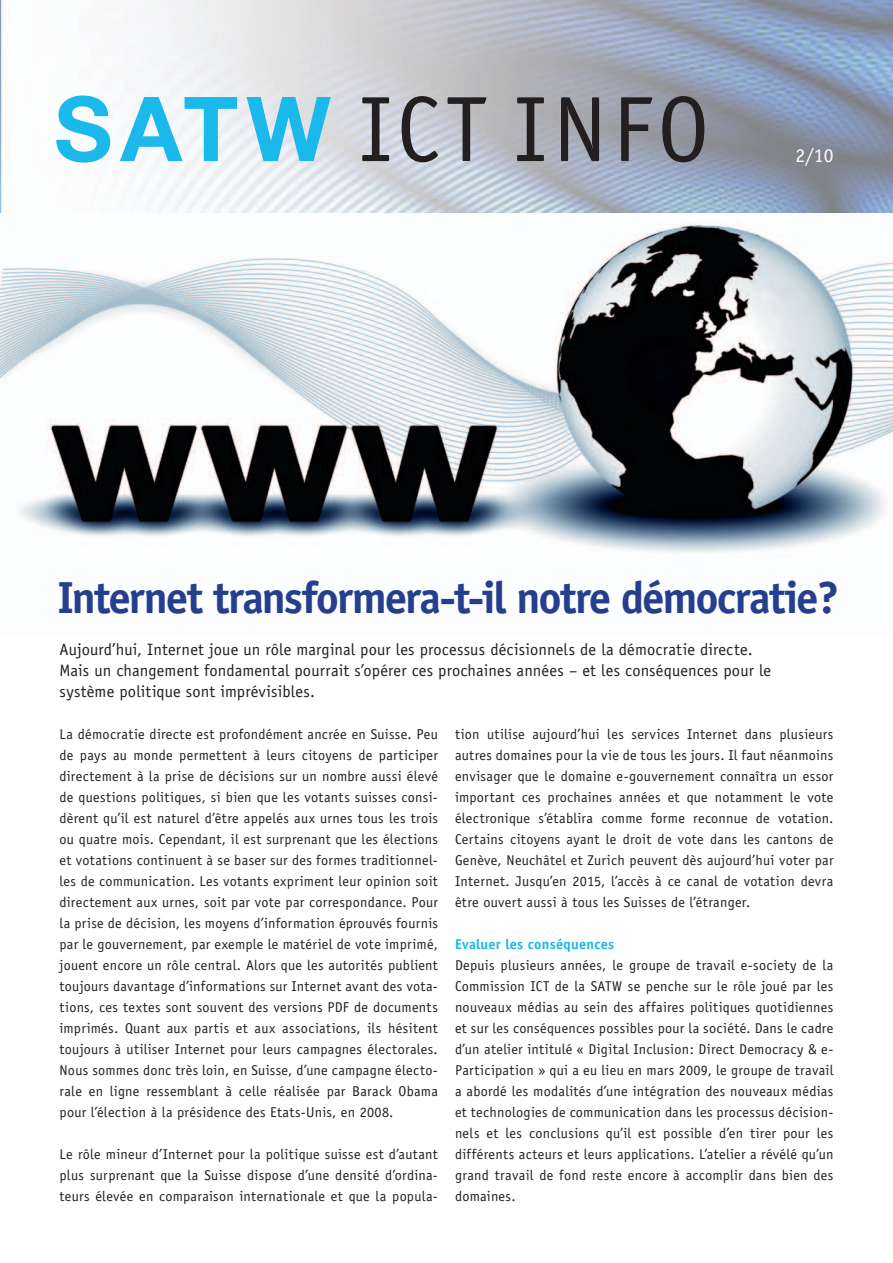
<style>
.page{position:relative;width:893px;height:1263px;background:#fff}
.page>*{position:absolute;margin:0;border:0;box-sizing:border-box;transform-origin:0 0}
.t1{font:93px "Officina Sans";letter-spacing:.06em;color:#231f20}
.t2{font:700 45px "Officina Sans";letter-spacing:-.045em;color:#253f8e}
.t3{font:19.5px "Officina Sans";color:#fff}
.t4{font:16.5px/21px "Officina Sans";letter-spacing:.01em;color:#231f20}
.t5{font:14.25px/21px "Officina Sans";letter-spacing:.02em;color:#231f20;text-align:justify}
.t6{font:700 14.25px "Officina Sans";letter-spacing:.02em;color:#1ab8eb}
.s1{font-family:"Helvetica Neue";font-weight:700;font-size:89.7px;color:#1ab8eb}
</style>
<div class="page">
<img style="left:0;top:0;width:893px;height:553px">
<h1 class="t1" style="left:54px;top:75px;width:656px"><span class="s1">SATW</span> ICT INFO</h1>
<h3 class="t3" style="left:795px;top:144px;width:39px">2/10</h3>
<h2 class="t2" style="left:58px;top:569px;width:783px">Internet transformera-t-il notre démocratie?</h2>
<p class="t4" style="left:60px;top:639px;width:713px">Aujourd’hui, Internet joue un rôle marginal pour les processus décisionnels de la démocratie directe.<br>Mais un changement fondamental pourrait s’opérer ces prochaines années – et les conséquences pour le système politique sont imprévisibles.</p>
<p class="t5" style="left:60px;top:723px;width:380px">La démocratie directe est profondément ancrée en Suisse. Peu de pays au monde permettent à leurs citoyens de participer directement à la prise de décisions sur un nombre aussi élevé de questions politiques, si bien que les votants suisses consi&shy;dèrent qu’il est naturel d’être appelés aux urnes tous les trois ou quatre mois. Cependant, il est surprenant que les élections et votations continuent à se baser sur des formes traditionnel&shy;les de communication. Les votants expriment leur opinion soit directement aux urnes, soit par vote par correspondance. Pour la prise de décision, les moyens d’information éprouvés fournis par le gouvernement, par exemple le matériel de vote imprimé, jouent encore un rôle central. Alors que les autorités publient toujours davantage d’informations sur Internet avant des vota&shy;tions, ces textes sont souvent des versions PDF de documents imprimés. Quant aux partis et aux associations, ils hésitent toujours à utiliser Internet pour leurs campagnes électorales.<br>Nous sommes donc très loin, en Suisse, d’une campagne électo&shy;rale en ligne ressemblant à celle réalisée par Barack Obama pour l’élection à la présidence des Etats-Unis, en 2008.</p>
<p class="t5" style="left:60px;top:1143px;width:380px">Le rôle mineur d’Internet pour la politique suisse est d’autant plus surprenant que la Suisse dispose d’une densité d’ordina&shy;teurs élevée en comparaison internationale et que la popula-</p>
<p class="t5" style="left:455px;top:723px;width:380px">tion utilise aujourd’hui les services Internet dans plusieurs autres domaines pour la vie de tous les jours. Il faut néanmoins envisager que le domaine e-gouvernement connaîtra un essor important ces prochaines années et que notamment le vote électronique s’établira comme forme reconnue de votation.<br>Certains citoyens ayant le droit de vote dans les cantons de Genève, Neuchâtel et Zurich peuvent dès aujourd’hui voter par Internet. Jusqu’en 2015, l’accès à ce canal de votation devra être ouvert aussi à tous les Suisses de l’étranger.</p>
<p class="t6" style="left:455px;top:935px;width:161px">Evaluer les conséquences</p>
<p class="t5" style="left:455px;top:954px;width:380px">Depuis plusieurs années, le groupe de travail e-society de la Commission ICT de la SATW se penche sur le rôle joué par les nouveaux médias au sein des affaires politiques quotidiennes et sur les conséquences possibles pour la société. Dans le cadre d’un atelier intitulé « Digital Inclusion: Direct Democracy &amp; e-Participation » qui a eu lieu en mars 2009, le groupe de travail a abordé les modalités d’une intégration des nouveaux médias et technologies de communication dans les processus décision&shy;nels et les conclusions qu’il est possible d’en tirer pour les différents acteurs et leurs applications. L’atelier a révélé qu’un grand travail de fond reste encore à accomplir dans bien des domaines.</p>
</div>
